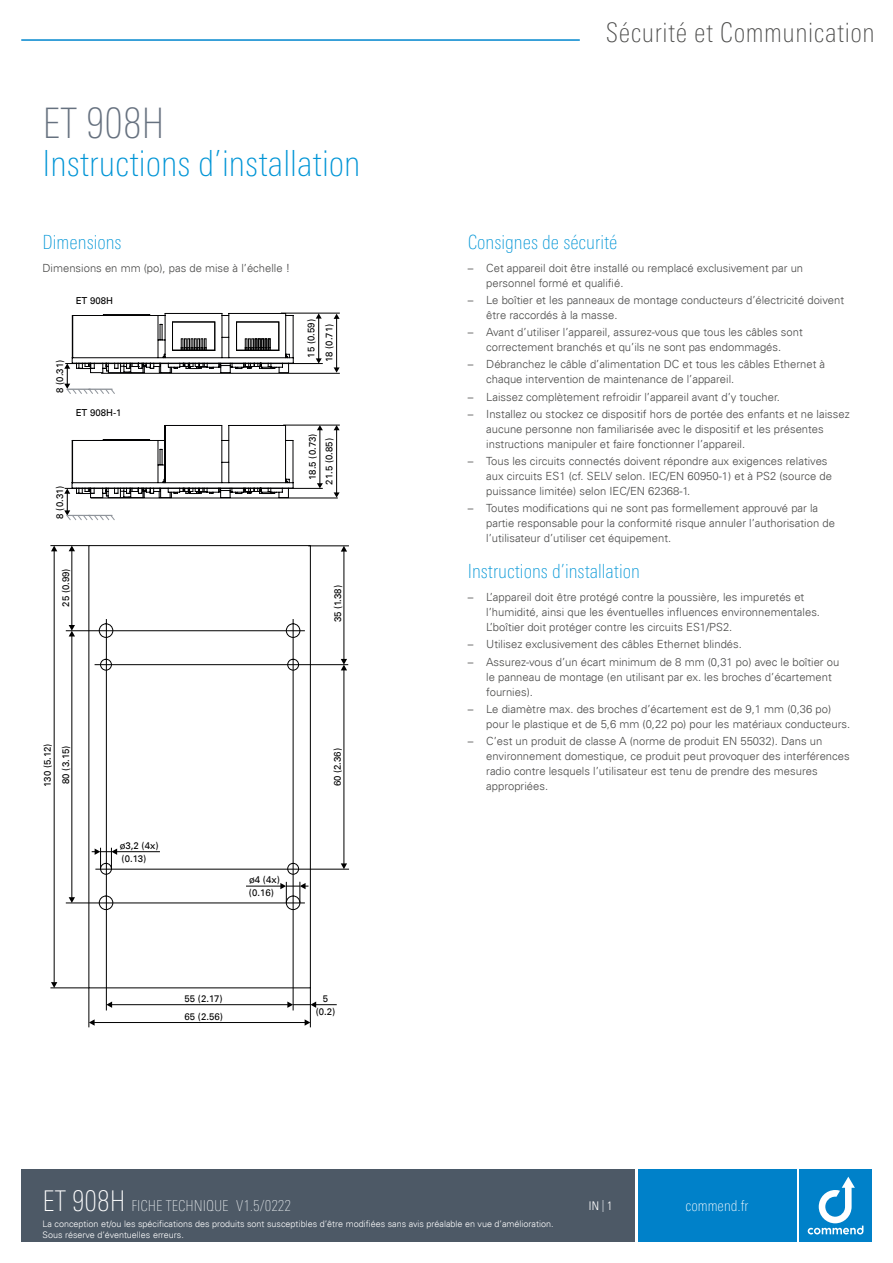
<style>
.page{position:relative;width:893px;height:1263px;background:#fff}
.page>*{position:absolute;margin:0;border:0;box-sizing:border-box;transform-origin:0 0}
.t1{font:100 condensed 42px "Univers Next Pro";color:#66717f}
.t2{font:100 condensed 36px "Univers Next Pro";color:#0095d6}
.t3{font:100 condensed 27px "Univers Next Pro";letter-spacing:.02em;color:#4a4a49}
.t4{font:100 condensed 19.5px "Univers Next Pro";color:#0095d6}
.t5{font:100 condensed 15px "Univers Next Pro";color:#e0e4e7}
.t6{font:100 condensed 15px "Univers Next Pro";color:#fff}
.t7{font:12px "Univers Com 47 Light Cond";color:#fff}
.t8{font:300 11.25px/15px "Univers Com 45";color:#4a4a49}
.t9{font:9.6px/17.2px "Univers Com 55 Roman";color:#000}
.t10{font:300 9px/10.8px "Univers Com 45";color:#fff}
.s1{font-size:28.5px;color:#fff}
.s2{color:#e0e4e7}
</style>
<div class="page">
<hr style="left:21px;top:39px;width:559px;height:2px;background:#0086ce">
<div style="left:799px;top:1169px;width:73px;height:73px;background:#0081c9"></div>
<svg style="left:808px;top:1177px;width:55px;height:57px"></svg>
<div style="left:21px;top:1169px;width:614px;height:73px;background:#4d5966"></div>
<div style="left:638px;top:1169px;width:158px;height:73px;background:#0081c9"></div>
<div style="left:99px;top:623px;width:14px;height:15px;border:1px solid #000;border-radius:50%"></div>
<div style="left:286px;top:623px;width:14px;height:15px;border:1px solid #000;border-radius:50%"></div>
<div style="left:99px;top:896px;width:14px;height:14px;border:1px solid #000;border-radius:50%"></div>
<div style="left:286px;top:896px;width:14px;height:14px;border:1px solid #000;border-radius:50%"></div>
<div style="left:287px;top:863px;width:12px;height:11px;border:1px solid #000;border-radius:50%"></div>
<div style="left:287px;top:659px;width:12px;height:11px;border:1px solid #000;border-radius:50%"></div>
<div style="left:100px;top:863px;width:12px;height:11px;border:1px solid #000;border-radius:50%"></div>
<div style="left:100px;top:659px;width:12px;height:11px;border:1px solid #000;border-radius:50%"></div>
<div style="left:88px;top:545px;width:223px;height:443px;border:1px solid #000"></div>
<hr style="left:308px;top:546px;width:41px;height:1px;background:#000">
<hr style="left:95px;top:869px;width:254px;height:1px;background:#000">
<hr style="left:344px;top:670px;width:1px;height:194px;background:#000">
<svg style="left:341px;top:863px;width:6px;height:6px"></svg>
<hr style="left:95px;top:664px;width:253px;height:1px;background:#000">
<hr style="left:344px;top:551px;width:1px;height:108px;background:#000">
<svg style="left:341px;top:659px;width:6px;height:11px"></svg>
<svg style="left:341px;top:546px;width:6px;height:6px"></svg>
<hr style="left:66px;top:630px;width:239px;height:1px;background:#000">
<hr style="left:66px;top:903px;width:239px;height:1px;background:#000">
<hr style="left:72px;top:636px;width:1px;height:262px;background:#000">
<svg style="left:69px;top:897px;width:6px;height:6px"></svg>
<hr style="left:50px;top:545px;width:39px;height:1px;background:#000">
<hr style="left:50px;top:987px;width:39px;height:1px;background:#000">
<hr style="left:54px;top:551px;width:1px;height:432px;background:#000">
<svg style="left:51px;top:546px;width:6px;height:5px"></svg>
<svg style="left:51px;top:982px;width:6px;height:6px"></svg>
<hr style="left:72px;top:551px;width:1px;height:74px;background:#000">
<svg style="left:69px;top:625px;width:6px;height:11px"></svg>
<svg style="left:69px;top:545px;width:6px;height:6px"></svg>
<hr style="left:106px;top:619px;width:1px;height:391px;background:#000">
<hr style="left:293px;top:619px;width:1px;height:391px;background:#000">
<hr style="left:89px;top:988px;width:1px;height:39px;background:#000">
<hr style="left:310px;top:988px;width:1px;height:39px;background:#000">
<hr style="left:94px;top:1022px;width:211px;height:1px;background:#000">
<svg style="left:89px;top:1019px;width:6px;height:7px"></svg>
<svg style="left:305px;top:1019px;width:5px;height:7px"></svg>
<hr style="left:112px;top:1004px;width:176px;height:1px;background:#000">
<svg style="left:106px;top:1001px;width:6px;height:7px"></svg>
<hr style="left:246px;top:886px;width:35px;height:1px;background:#000">
<svg style="left:280px;top:882px;width:28px;height:21px"></svg>
<hr style="left:117px;top:851px;width:43px;height:1px;background:#000">
<svg style="left:92px;top:848px;width:25px;height:21px"></svg>
<svg style="left:287px;top:1001px;width:50px;height:7px"></svg>
<hr style="left:65px;top:488px;width:258px;height:1px;background:#000">
<hr style="left:283px;top:425px;width:57px;height:1px;background:#000">
<hr style="left:320px;top:429px;width:1px;height:55px;background:#000">
<svg style="left:317px;top:425px;width:6px;height:5px"></svg>
<svg style="left:317px;top:483px;width:6px;height:5px"></svg>
<hr style="left:336px;top:429px;width:1px;height:64px;background:#000">
<svg style="left:334px;top:425px;width:6px;height:5px"></svg>
<svg style="left:334px;top:492px;width:6px;height:6px"></svg>
<hr style="left:336px;top:318px;width:1px;height:50px;background:#000">
<svg style="left:334px;top:314px;width:6px;height:5px"></svg>
<svg style="left:334px;top:367px;width:6px;height:6px"></svg>
<hr style="left:91px;top:498px;width:247px;height:1px;background:#000">
<hr style="left:101px;top:373px;width:239px;height:1px;background:#000">
<hr style="left:318px;top:318px;width:1px;height:41px;background:#000">
<svg style="left:316px;top:314px;width:6px;height:5px"></svg>
<svg style="left:316px;top:358px;width:6px;height:5px"></svg>
<hr style="left:281px;top:313px;width:59px;height:1px;background:#000">
<hr style="left:65px;top:363px;width:258px;height:1px;background:#000">
<svg style="left:64px;top:313px;width:230px;height:81px"></svg>
<svg style="left:64px;top:425px;width:230px;height:96px"></svg>
<h1 class="t1" style="left:43px;top:99px;width:124px">ET 908H</h1>
<h2 class="t2" style="left:43px;top:143px;width:320px">Instructions d’installation</h2>
<h3 class="t4" style="left:43px;top:231px;width:81px">Dimensions</h3>
<p class="t8" style="left:43px;top:260px;width:249px">Dimensions en mm (po), pas de mise à l’échelle !</p>
<p class="t9" style="left:76px;top:292px;width:39px">ET 908H</p>
<p class="t9" style="left:51px;top:393px;width:35px;rotate:-90deg">8 (0.31)</p>
<p class="t9" style="left:76px;top:404px;width:47px">ET 908H-1</p>
<p class="t9" style="left:51px;top:519px;width:35px;rotate:-90deg">8 (0.31)</p>
<p class="t9" style="left:57px;top:607px;width:40px;rotate:-90deg">25 (0.99)</p>
<p class="t9" style="left:303px;top:358px;width:40px;rotate:-90deg">15 (0.59)</p>
<p class="t9" style="left:320px;top:362px;width:40px;rotate:-90deg">18 (0.71)</p>
<p class="t9" style="left:304px;top:484px;width:53px;line-height:16.6px;text-align:center;rotate:-90deg">18.5 (0.73)<br>21.5 (0.85)</p>
<p class="t9" style="left:329px;top:622px;width:39px;rotate:-90deg">35 (1.38)</p>
<p class="t9" style="left:39px;top:787px;width:45px;rotate:-90deg">130 (5.12)</p>
<p class="t9" style="left:57px;top:784px;width:40px;rotate:-90deg">80 (3.15)</p>
<p class="t9" style="left:120px;top:836px;width:40px">ø3,2 (4x)</p>
<p class="t9" style="left:122px;top:850px;width:26px">(0.13)</p>
<p class="t9" style="left:249px;top:871px;width:32px">ø4 (4x)</p>
<p class="t9" style="left:249px;top:884px;width:26px">(0.16)</p>
<p class="t9" style="left:329px;top:786px;width:40px;rotate:-90deg">60 (2.36)</p>
<p class="t9" style="left:185px;top:990px;width:40px">55 (2.17)<br>65 (2.56)</p>
<p class="t9" style="left:323px;top:990px;width:7px">5</p>
<p class="t9" style="left:316px;top:1003px;width:21px">(0.2)</p>
<h3 class="t3" style="left:606px;top:17px;width:270px">Sécurité et Communication</h3>
<h3 class="t4" style="left:468px;top:231px;width:151px">Consignes de sécurité</h3>
<p class="t8" style="left:486px;top:260px;width:318px;text-indent:-18px">– Cet appareil doit être installé ou remplacé exclusivement par un personnel formé et qualifié.</p>
<p class="t8" style="left:486px;top:293px;width:359px;text-indent:-18px">– Le boîtier et les panneaux de montage conducteurs d’électricité doivent être raccordés à la masse.</p>
<p class="t8" style="left:468px;top:325px;width:337px;text-align:center">– Avant d’utiliser l’appareil, assurez-vous que tous les câbles sont correctement branchés et qu’ils ne sont pas endommagés.</p>
<p class="t8" style="left:486px;top:357px;width:340px;text-indent:-18px">– Débranchez le câble d’alimentation DC et tous les câbles Ethernet à chaque intervention de maintenance de l’appareil.</p>
<p class="t8" style="left:468px;top:389px;width:314px">– Laissez complètement refroidir l’appareil avant d’y toucher.</p>
<p class="t8" style="left:486px;top:406px;width:365px;text-indent:-18px">– Installez ou stockez ce dispositif hors de portée des enfants et ne laissez aucune personne non familiarisée avec le dispositif et les présentes instructions manipuler et faire fonctionner l’appareil.</p>
<p class="t8" style="left:486px;top:453px;width:347px;text-indent:-18px">– Tous les circuits connectés doivent répondre aux exigences relatives aux circuits ES1 (cf. SELV selon. IEC/EN 60950-1) et à PS2 (source de puissance limitée) selon IEC/EN 62368-1.</p>
<p class="t8" style="left:486px;top:500px;width:350px;text-indent:-18px">– Toutes modifications qui ne sont pas formellement approuvé par la partie responsable pour la conformité risque annuler l’authorisation de l’utilisateur d’utiliser cet équipement.</p>
<h3 class="t4" style="left:468px;top:560px;width:174px">Instructions d’installation</h3>
<p class="t8" style="left:486px;top:590px;width:335px;text-indent:-18px">– L’appareil doit être protégé contre la poussière, les impuretés et l’humidité, ainsi que les éventuelles influences environnementales.<br>L’boîtier doit protéger contre les circuits ES1/PS2.</p>
<p class="t8" style="left:468px;top:637px;width:276px">– Utilisez exclusivement des câbles Ethernet blindés.</p>
<p class="t8" style="left:486px;top:654px;width:355px;text-indent:-18px">– Assurez-vous d’un écart minimum de 8 mm (0,31 po) avec le boîtier ou le panneau de montage (en utilisant par ex. les broches d’écartement fournies).</p>
<p class="t8" style="left:486px;top:701px;width:365px;text-indent:-18px">– Le diamètre max. des broches d’écartement est de 9,1 mm (0,36 po) pour le plastique et de 5,6 mm (0,22 po) pour les matériaux conducteurs.</p>
<p class="t8" style="left:486px;top:733px;width:365px;text-indent:-18px">– C’est un produit de classe A (norme de produit EN 55032). Dans un environnement domestique, ce produit peut provoquer des interférences radio contre lesquels l’utilisateur est tenu de prendre des mesures appropriées.</p>
<h3 class="t5" style="left:43px;top:1197px;width:250px"><span class="s1">ET 908H</span> FICHE TECHNIQUE V1.5/0222</h3>
<p class="t7" style="left:589px;top:1198px;width:25px">IN <span class="s2">|</span> 1</p>
<h3 class="t6" style="left:685px;top:1197px;width:65px">commend.fr</h3>
<h3 class="t6" style="left:678px;top:1197px;width:79px">commend.com</h3>
<p class="t10" style="left:43px;top:1218px;width:513px">La conception et/ou les spécifications des produits sont susceptibles d’être modifiées sans avis préalable en vue d’amélioration.<br>Sous réserve d’éventuelles erreurs.</p>
</div>
